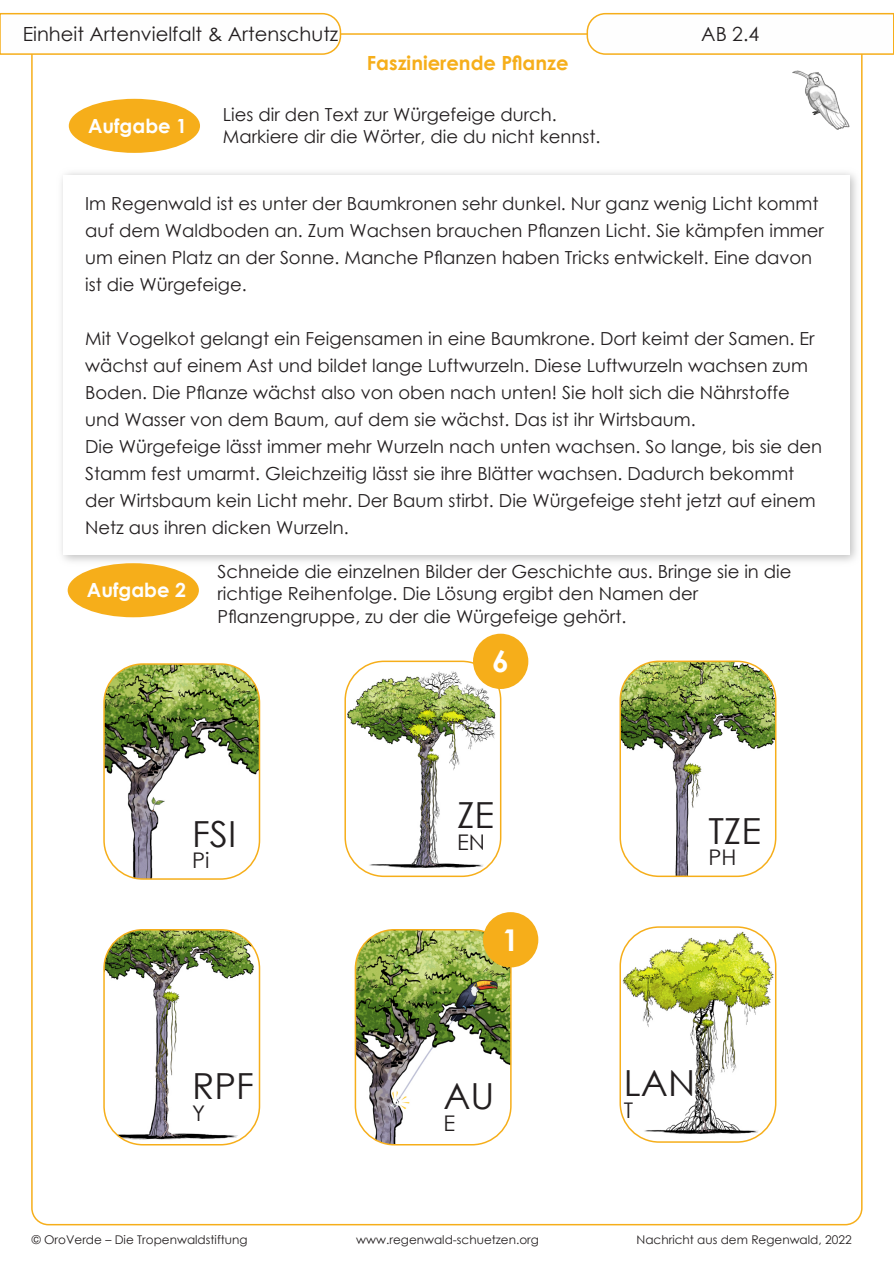
<style>
.page{position:relative;width:894px;height:1263px;background:#fff}
.page>*{position:absolute;margin:0;border:0;box-sizing:border-box;transform-origin:0 0}
.t1{font:36px "Century Gothic";color:#231f20}
.t2{font:700 30px "Century Gothic";color:#fff}
.t3{font:21.6px "Century Gothic";color:#231f20}
.t4{font:19.5px "Century Gothic";color:#231f20}
.t5{font:700 19.5px "Century Gothic";color:#f6ae1a}
.t6{font:700 19.5px "Century Gothic";color:#fefefe}
.t7{font:18px/27px "Century Gothic";color:#231f20}
.t8{font:12px "Century Gothic";color:#231f20}
</style>
<div class="page">
<svg style="left:0;top:12px;width:342px;height:44px"></svg>
<svg style="left:585px;top:12px;width:308px;height:44px"></svg>
<img style="left:792px;top:70px;width:57px;height:59px">
<div style="left:68px;top:563px;width:131px;height:54px;background:#f6ae1a;border-radius:50%"></div>
<div style="left:69px;top:99px;width:131px;height:54px;background:#f6ae1a;border-radius:50%"></div>
<img style="left:104px;top:664px;width:155px;height:215px;border-radius:39px">
<div style="left:103px;top:663px;width:157px;height:217px;border:2px solid #f6ae1a;border-radius:39px"></div>
<img style="left:345px;top:661px;width:155px;height:215px;border-radius:39px">
<div style="left:344px;top:661px;width:157px;height:216px;border:2px solid #f6ae1a;border-radius:39px"></div>
<img style="left:104px;top:930px;width:155px;height:215px;border-radius:39px">
<div style="left:103px;top:929px;width:157px;height:216px;border:2px solid #f6ae1a;border-radius:39px"></div>
<img style="left:355px;top:930px;width:155px;height:215px;border-radius:39px">
<div style="left:354px;top:929px;width:157px;height:216px;border:2px solid #f6ae1a;border-radius:39px"></div>
<img style="left:620px;top:927px;width:155px;height:215px;border-radius:39px">
<div style="left:619px;top:926px;width:157px;height:217px;border:2px solid #f6ae1a;border-radius:39px"></div>
<img style="left:620px;top:661px;width:155px;height:215px;border-radius:39px">
<div style="left:619px;top:661px;width:157px;height:216px;border:2px solid #f6ae1a;border-radius:39px"></div>
<div style="left:473px;top:634px;width:55px;height:55px;background:#f6ae1a;border-radius:50%"></div>
<div style="left:483px;top:912px;width:55px;height:55px;background:#f6ae1a;border-radius:50%"></div>
<p class="t4" style="left:23px;top:26px;width:317px">Einheit Artenvielfalt &amp; Artenschutz</p>
<p class="t4" style="left:701px;top:26px;width:60px">AB 2.4</p>
<p class="t6" style="left:88px;top:118px;width:101px">Aufgabe 1</p>
<p class="t5" style="left:367px;top:56px;width:203px">Faszinierende Pflanze</p>
<p class="t7" style="left:223px;top:104px;width:379px;line-height:22.5px">Lies dir den Text zur Würgefeige durch.<br>Markiere dir die Wörter, die du nicht kennst.</p>
<p class="t7" style="left:85px;top:192px;width:740px">Im Regenwald ist es unter der Baumkronen sehr dunkel. Nur ganz wenig Licht kommt auf dem Waldboden an. Zum Wachsen brauchen Pflanzen Licht. Sie kämpfen immer um einen Platz an der Sonne. Manche Pflanzen haben Tricks entwickelt. Eine davon ist die Würgefeige.</p>
<p class="t7" style="left:85px;top:327px;width:738px">Mit Vogelkot gelangt ein Feigensamen in eine Baumkrone. Dort keimt der Samen. Er wächst auf einem Ast und bildet lange Luftwurzeln. Diese Luftwurzeln wachsen zum Boden. Die Pflanze wächst also von oben nach unten! Sie holt sich die Nährstoffe und Wasser von dem Baum, auf dem sie wächst. Das ist ihr Wirtsbaum.<br>Die Würgefeige lässt immer mehr Wurzeln nach unten wachsen. So lange, bis sie den Stamm fest umarmt. Gleichzeitig lässt sie ihre Blätter wachsen. Dadurch bekommt der Wirtsbaum kein Licht mehr. Der Baum stirbt. Die Würgefeige steht jetzt auf einem Netz aus ihren dicken Wurzeln.</p>
<p class="t6" style="left:87px;top:583px;width:101px">Aufgabe 2</p>
<p class="t7" style="left:217px;top:562px;width:575px;line-height:22.5px">Schneide die einzelnen Bilder der Geschichte aus. Bringe sie in die richtige Reihenfolge. Die Lösung ergibt den Namen der<br>Pflanzengruppe, zu der die Würgefeige gehört.</p>
<h2 class="t2" style="left:492px;top:650px;width:18px">6</h2>
<h1 class="t1" style="left:192px;top:819px;width:46px">FSI</h1>
<p class="t3" style="left:192px;top:852px;width:19px">Pi</p>
<h1 class="t1" style="left:457px;top:801px;width:39px">ZE</h1>
<p class="t3" style="left:457px;top:833px;width:30px">EN</p>
<h2 class="t2" style="left:502px;top:928px;width:18px">1</h2>
<h1 class="t1" style="left:708px;top:817px;width:54px">TZE</h1>
<p class="t3" style="left:708px;top:849px;width:29px">PH</p>
<h1 class="t1" style="left:192px;top:1072px;width:63px">RPF</h1>
<p class="t3" style="left:192px;top:1104px;width:15px">Y</p>
<h1 class="t1" style="left:443px;top:1082px;width:53px">AU</h1>
<p class="t3" style="left:443px;top:1114px;width:13px">E</p>
<h1 class="t1" style="left:623px;top:1069px;width:73px">LAN</h1>
<p class="t3" style="left:623px;top:1102px;width:11px">T</p>
<p class="t8" style="left:32px;top:1235px;width:217px">© OroVerde – Die Tropenwaldstiftung</p>
<p class="t8" style="left:356px;top:1235px;width:184px">www.regenwald-schuetzen.org</p>
<p class="t8" style="left:636px;top:1235px;width:217px">Nachricht aus dem Regenwald, 2022</p>
</div>
